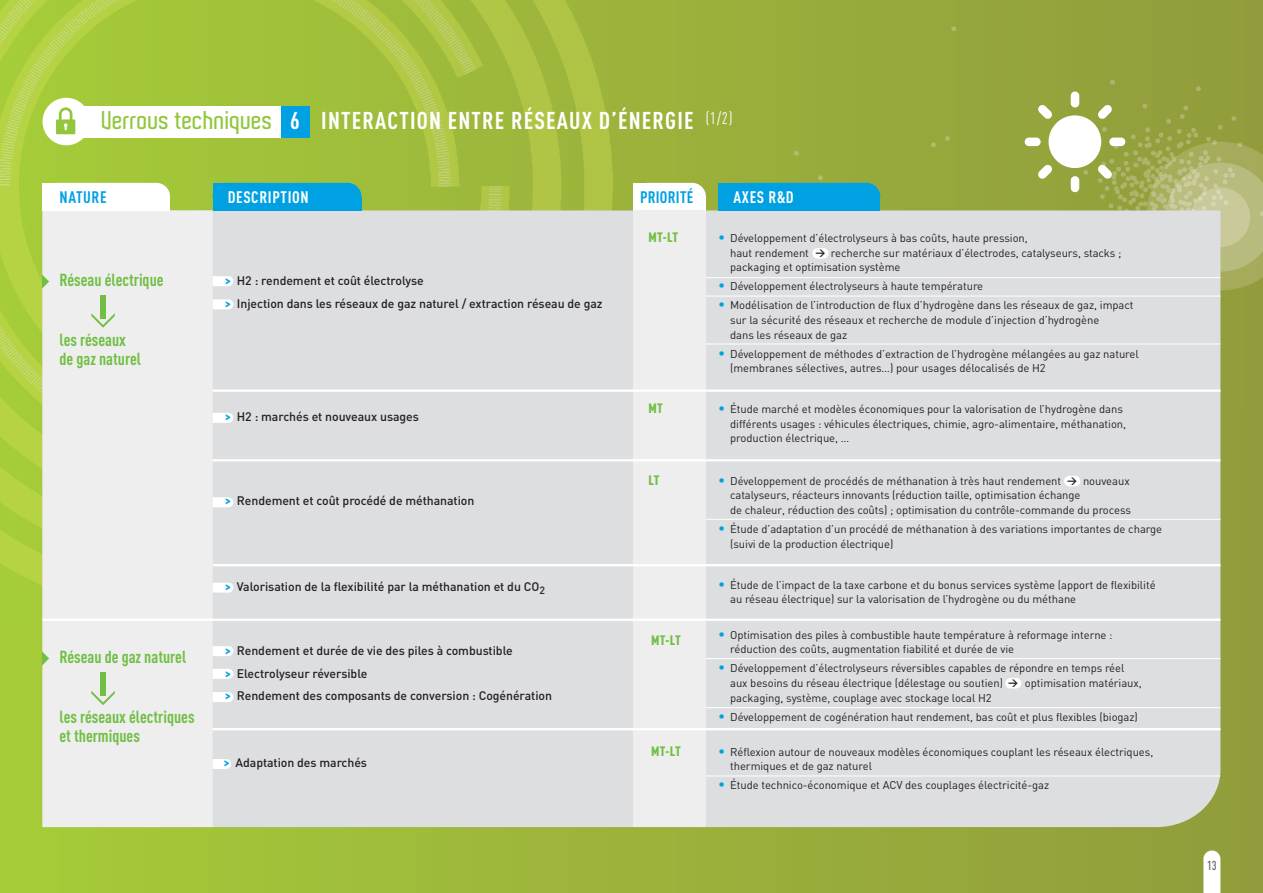
<style>
.page{position:relative;width:1263px;height:893px;background:#fff}
.page>*{position:absolute;margin:0;border:0;box-sizing:border-box;transform-origin:0 0}
.t1{font:700 24px "DIN Cond";letter-spacing:.05em;color:#fff}
.t2{font:700 17.25px/18.8px "DIN Cond";color:#71bf44}
.t3{font:700 16.5px "DIN Cond";letter-spacing:.04em;color:#fff}
.t4{font:700 16.5px "DIN Cond";letter-spacing:.015em;color:#00a1e3}
.t5{font:900 13.5px "DIN Cond";letter-spacing:.005em;color:#71bf44}
.t6{font:500 12.75px "DIN Cond";color:#636366}
.t7{font:500 12.3px/23px "DIN";letter-spacing:-.005em;color:#231f20}
.t8{font:11.25px/14.7px "DIN";letter-spacing:-.005em;color:#231f20}
.t9{font:700 9.75px "DIN";color:#231f20}
.s1{font-family:"Aldo";font-weight:600;font-size:24.75px;color:#92c73d}
.s2{font-family:"DIN Cond";font-weight:900;color:#00a1e3}
.s3{font-family:"DIN Cond";font-weight:900;font-size:13.5px;color:#00a1e3}
</style>
<div class="page">
<div style="left:0;top:0;width:1263px;height:893px;background:linear-gradient(to right,#a5cc3a,#919b3c)"></div>
<img style="left:794px;top:0;width:469px;height:408px">
<img style="left:1146px;top:142px;width:117px;height:148px">
<img style="left:1165px;top:162px;width:98px;height:110px">
<img style="left:1191px;top:187px;width:59px;height:60px">
<img style="left:0;top:0;width:612px;height:624px">
<div style="left:213px;top:210px;width:1007px;height:617px;background:#dddee0"></div>
<div style="left:43px;top:210px;width:170px;height:617px;background:#eeeeef"></div>
<div style="left:213px;top:183px;width:148px;height:27px;background:#00a1e3;border-radius:14px"></div>
<div style="left:213px;top:197px;width:148px;height:13px;background:#00a1e3"></div>
<div style="left:213px;top:183px;width:85px;height:27px;background:#00a1e3"></div>
<div style="left:43px;top:183px;width:127px;height:27px;background:#fff;border-radius:14px"></div>
<div style="left:43px;top:197px;width:127px;height:13px;background:#fff"></div>
<div style="left:43px;top:183px;width:74px;height:27px;background:#fff"></div>
<div style="left:634px;top:183px;width:72px;height:27px;background:#fff;border-radius:14px"></div>
<div style="left:634px;top:196px;width:72px;height:14px;background:#fff"></div>
<div style="left:634px;top:183px;width:42px;height:27px;background:#fff"></div>
<div style="left:731px;top:183px;width:149px;height:27px;background:#00a1e3;border-radius:14px"></div>
<div style="left:731px;top:197px;width:149px;height:13px;background:#00a1e3"></div>
<div style="left:719px;top:183px;width:96px;height:27px;background:#00a1e3"></div>
<div style="left:634px;top:210px;width:72px;height:617px;background:#eeeeef"></div>
<div style="left:53px;top:106px;width:238px;height:31px;background:#fff"></div>
<div style="left:281px;top:106px;width:29px;height:31px;background:#00a1e3"></div>
<hr style="left:213px;top:459px;width:1007px;height:2px;background:#fff">
<hr style="left:213px;top:564px;width:1007px;height:2px;background:#fff">
<hr style="left:43px;top:619px;width:1177px;height:2px;background:#fff">
<hr style="left:213px;top:728px;width:1007px;height:2px;background:#fff">
<hr style="left:213px;top:389px;width:1007px;height:3px;background:#fff">
<div style="left:43px;top:98px;width:47px;height:47px;background:#fff;border-radius:24px"></div>
<svg style="left:56px;top:107px;width:19px;height:27px"></svg>
<svg style="left:213px;top:276px;width:20px;height:10px"></svg>
<svg style="left:213px;top:299px;width:20px;height:10px"></svg>
<svg style="left:213px;top:413px;width:20px;height:10px"></svg>
<svg style="left:213px;top:497px;width:20px;height:10px"></svg>
<svg style="left:213px;top:583px;width:20px;height:10px"></svg>
<svg style="left:213px;top:646px;width:20px;height:10px"></svg>
<svg style="left:213px;top:759px;width:18px;height:10px"></svg>
<svg style="left:213px;top:692px;width:20px;height:10px"></svg>
<svg style="left:213px;top:669px;width:20px;height:10px"></svg>
<svg style="left:43px;top:269px;width:6px;height:25px"></svg>
<svg style="left:43px;top:646px;width:6px;height:25px"></svg>
<div style="left:812px;top:248px;width:16px;height:11px;background:#fff;border-radius:5px"></div>
<div style="left:1064px;top:476px;width:16px;height:10px;background:#fff;border-radius:5px"></div>
<div style="left:1005px;top:678px;width:16px;height:10px;background:#fff;border-radius:5px"></div>
<hr style="left:706px;top:277px;width:514px;height:1px;background:#fff">
<hr style="left:706px;top:296px;width:514px;height:1px;background:#fff">
<hr style="left:706px;top:344px;width:514px;height:1px;background:#fff">
<hr style="left:706px;top:519px;width:514px;height:1px;background:#fff">
<hr style="left:706px;top:658px;width:514px;height:1px;background:#fff">
<hr style="left:706px;top:707px;width:514px;height:1px;background:#fff">
<hr style="left:706px;top:776px;width:514px;height:1px;background:#fff">
<svg style="left:1203px;top:850px;width:17px;height:43px"></svg>
<div style="left:1048px;top:115px;width:53px;height:53px;background:#fff;border-radius:50%"></div>
<div style="left:1071px;top:92px;width:8px;height:16px;background:#fff;border-radius:4px"></div>
<div style="left:1071px;top:176px;width:8px;height:16px;background:#fff;border-radius:4px"></div>
<svg style="left:1038px;top:105px;width:14px;height:14px"></svg>
<svg style="left:1097px;top:164px;width:15px;height:15px"></svg>
<div style="left:1025px;top:138px;width:16px;height:8px;background:#fff;border-radius:4px"></div>
<div style="left:1109px;top:138px;width:16px;height:8px;background:#fff;border-radius:4px"></div>
<svg style="left:1038px;top:164px;width:14px;height:15px"></svg>
<svg style="left:1097px;top:105px;width:15px;height:14px"></svg>
<svg style="left:91px;top:313px;width:24px;height:15px"></svg>
<hr style="left:100px;top:295px;width:2px;height:24px;background:#71bf44">
<hr style="left:104px;top:295px;width:2px;height:24px;background:#71bf44">
<svg style="left:91px;top:691px;width:24px;height:14px"></svg>
<hr style="left:100px;top:673px;width:2px;height:23px;background:#71bf44">
<hr style="left:104px;top:673px;width:2px;height:23px;background:#71bf44">
<h1 class="t1" style="left:102px;top:112px;width:632px"><span class="s1">Verrous techniques</span> 6 INTERACTION ENTRE RÉSEAUX D’ÉNERGIE <sup>(1/2)</sup></h1>
<h3 class="t4" style="left:60px;top:192px;width:49px">NATURE</h3>
<h3 class="t3" style="left:228px;top:192px;width:82px">DESCRIPTION</h3>
<h3 class="t4" style="left:640px;top:192px;width:55px">PRIORITÉ</h3>
<h3 class="t3" style="left:733px;top:192px;width:62px">AXES R&amp;D</h3>
<h2 class="t2" style="left:60px;top:272px;width:106px">Réseau électrique</h2>
<h2 class="t2" style="left:60px;top:332px;width:83px">les réseaux de gaz naturel</h2>
<h2 class="t2" style="left:60px;top:649px;width:128px">Réseau de gaz naturel</h2>
<h2 class="t2" style="left:60px;top:709px;width:137px">les réseaux électriques et thermiques</h2>
<p class="t7" style="left:225px;top:269px;width:379px"><span class="s2">&gt;</span> H2 : rendement et coût électrolyse<br><span class="s2">&gt;</span> Injection dans les réseaux de gaz naturel / extraction réseau de gaz</p>
<p class="t7" style="left:225px;top:405px;width:195px"><span class="s2">&gt;</span> H2 : marchés et nouveaux usages</p>
<p class="t7" style="left:225px;top:490px;width:251px"><span class="s2">&gt;</span> Rendement et coût procédé de méthanation</p>
<p class="t7" style="left:225px;top:575px;width:321px"><span class="s2">&gt;</span> Valorisation de la flexibilité par la méthanation et du CO<sub>2</sub></p>
<p class="t7" style="left:225px;top:639px;width:328px"><span class="s2">&gt;</span> Rendement et durée de vie des piles à combustible<br><span class="s2">&gt;</span> Electrolyseur réversible<br><span class="s2">&gt;</span> Rendement des composants de conversion : Cogénération</p>
<p class="t7" style="left:224px;top:751px;width:145px"><span class="s2">&gt;</span> Adaptation des marchés</p>
<p class="t5" style="left:648px;top:232px;width:31px">MT-LT</p>
<p class="t5" style="left:648px;top:403px;width:16px">MT</p>
<p class="t5" style="left:648px;top:475px;width:12px">LT</p>
<p class="t5" style="left:651px;top:635px;width:31px">MT-LT</p>
<p class="t5" style="left:651px;top:746px;width:31px">MT-LT</p>
<p class="t8" style="left:730px;top:231px;width:299px;text-indent:-11px"><span class="s3">•</span> Développement d’électrolyseurs à bas coûts, haute pression, haut rendement</p>
<p class="t8" style="left:730px;top:245px;width:393px;text-indent:101px">recherche sur matériaux d’électrodes, catalyseurs, stacks ; packaging et optimisation système</p>
<p class="t8" style="left:719px;top:279px;width:266px"><span class="s3">•</span> Développement électrolyseurs à haute température</p>
<p class="t8" style="left:730px;top:298px;width:405px;text-indent:-11px"><span class="s3">•</span> Modélisation de l’introduction de flux d’hydrogène dans les réseaux de gaz, impact sur la sécurité des réseaux et recherche de module d’injection d’hydrogène<br>dans les réseaux de gaz</p>
<p class="t8" style="left:730px;top:346px;width:410px;text-indent:-11px"><span class="s3">•</span> Développement de méthodes d’extraction de l’hydrogène mélangées au gaz naturel (membranes sélectives, autres…) pour usages délocalisés de H2</p>
<p class="t9" style="left:815px;top:247px;width:11px">&gt;</p>
<p class="t8" style="left:730px;top:402px;width:398px;text-indent:-11px"><span class="s3">•</span> Étude marché et modèles économiques pour la valorisation de l’hydrogène dans différents usages : véhicules électriques, chimie, agro-alimentaire, méthanation, production électrique, …</p>
<p class="t8" style="left:719px;top:473px;width:344px"><span class="s3">•</span> Développement de procédés de méthanation à très haut rendement</p>
<p class="t8" style="left:1083px;top:473px;width:48px">nouveaux</p>
<p class="t8" style="left:730px;top:488px;width:402px">catalyseurs, réacteurs innovants (réduction taille, optimisation échange<br>de chaleur, réduction des coûts) ; optimisation du contrôle-commande du process</p>
<p class="t8" style="left:730px;top:522px;width:433px;text-indent:-11px"><span class="s3">•</span> Étude d’adaptation d’un procédé de méthanation à des variations importantes de charge (suivi de la production électrique)</p>
<p class="t8" style="left:730px;top:577px;width:427px;text-indent:-11px"><span class="s3">•</span> Étude de l’impact de la taxe carbone et du bonus services système (apport de flexibilité au réseau électrique) sur la valorisation de l’hydrogène ou du méthane</p>
<p class="t8" style="left:730px;top:627px;width:384px;text-indent:-11px"><span class="s3">•</span> Optimisation des piles à combustible haute température à reformage interne : réduction des coûts, augmentation fiabilité et durée de vie</p>
<p class="t8" style="left:730px;top:661px;width:396px;text-indent:-11px"><span class="s3">•</span> Développement d’électrolyseurs réversibles capables de répondre en temps réel aux besoins du réseau électrique (délestage ou soutien)</p>
<p class="t9" style="left:1067px;top:475px;width:11px">&gt;</p>
<p class="t8" style="left:1025px;top:676px;width:118px">optimisation matériaux,</p>
<p class="t9" style="left:1008px;top:677px;width:11px">&gt;</p>
<p class="t8" style="left:730px;top:690px;width:263px">packaging, système, couplage avec stockage local H2</p>
<p class="t8" style="left:719px;top:709px;width:421px"><span class="s3">•</span> Développement de cogénération haut rendement, bas coût et plus flexibles (biogaz)</p>
<p class="t8" style="left:730px;top:744px;width:425px;text-indent:-11px"><span class="s3">•</span> Réflexion autour de nouveaux modèles économiques couplant les réseaux électriques, thermiques et de gaz naturel</p>
<p class="t8" style="left:719px;top:778px;width:332px"><span class="s3">•</span> Étude technico-économique et ACV des couplages électricité-gaz</p>
<p class="t6" style="left:1207px;top:860px;width:11px">13</p>
</div>
